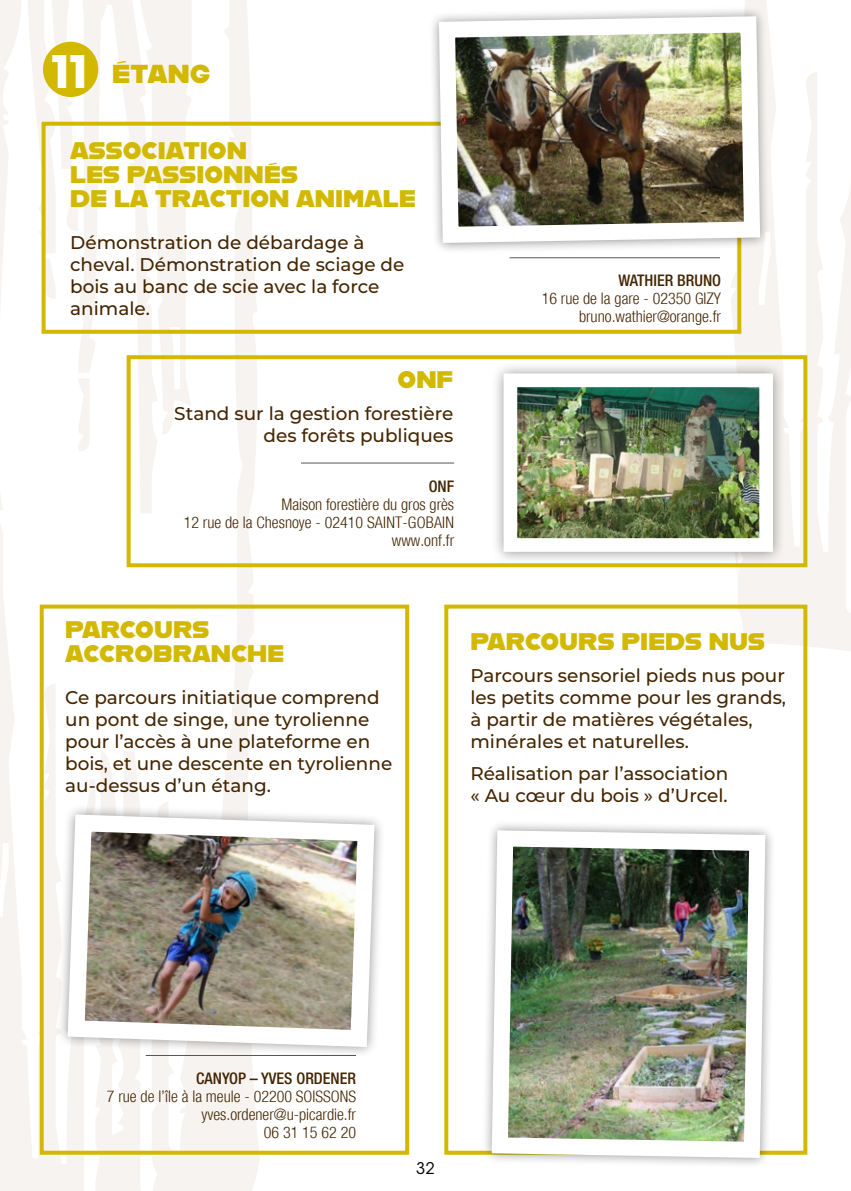
<style>
.page{position:relative;width:851px;height:1191px;background:#fff}
.page>*{position:absolute;margin:0;border:0;box-sizing:border-box;transform-origin:0 0}
.t1{font:26px "Alfarn";color:#d2b900}
.t2{font:24px/24px "Alfarn";color:#d2b900}
.t3{font:500 18.4px/22px "Montserrat";color:#442500}
.t4{font:300 condensed 16px/18px "Helvetica Neue";color:#442500;text-align:right}
.t5{font:500 condensed 16px "Helvetica Neue";color:#442500}
.t6{font:16px "ITC Avant Garde Std";color:#000}
.s1{font-family:"ITC Avant Garde Pro";font-weight:700;font-size:44.6px;color:#fff}
</style>
<div class="page">
<svg style="left:0;top:0;width:259px;height:1191px"></svg>
<svg style="left:721px;top:0;width:129px;height:654px"></svg>
<div style="left:43px;top:42px;width:55px;height:55px;background:#d2b900;border-radius:50%"></div>
<div style="left:42px;top:122px;width:699px;height:212px;border:4px solid #d2b900"></div>
<div style="left:127px;top:355px;width:680px;height:212px;border:4px solid #d2b900"></div>
<div style="left:40px;top:604px;width:369px;height:550px;border:4px solid #d2b900"></div>
<div style="left:428px;top:5px;width:342px;height:249px;background:#000;opacity:.42"></div>
<img style="left:430px;top:8px;width:338px;height:243px">
<hr style="left:509px;top:257px;width:210px;height:1px;background:#565655">
<div style="left:56px;top:803px;width:329px;height:255px;background:#000;opacity:.42"></div>
<img style="left:59px;top:806px;width:324px;height:249px">
<hr style="left:301px;top:462px;width:153px;height:1px;background:#565655">
<div style="left:490px;top:361px;width:296px;height:203px;background:#000;opacity:.42"></div>
<img style="left:518px;top:388px;width:239px;height:149px">
<div style="left:503px;top:373px;width:269px;height:179px;border:14px solid #fff"></div>
<div style="left:444px;top:604px;width:363px;height:550px;border:4px solid #d2b900"></div>
<div style="left:480px;top:819px;width:296px;height:349px;background:#fff"></div>
<img style="left:483px;top:824px;width:290px;height:341px">
<h1 class="t1" style="left:48px;top:58px;width:164px"><span class="s1">11</span> ÉTANG</h1>
<h2 class="t2" style="left:70px;top:138px;width:347px">ASSOCIATION<br>LES PASSIONNÉS<br>DE LA TRACTION ANIMALE</h2>
<p class="t3" style="left:70px;top:231px;width:335px">Démonstration de débardage à cheval. Démonstration de sciage de bois au banc de scie avec la force animale.</p>
<h2 class="t2" style="left:397px;top:367px;width:57px">ONF</h2>
<p class="t3" style="left:174px;top:402px;width:280px;text-align:right">Stand sur la gestion forestière des forêts publiques</p>
<p class="t5" style="left:428px;top:476px;width:27px">ONF</p>
<p class="t4" style="left:184px;top:495px;width:272px">Maison forestière du gros grès<br>12 rue de la Chesnoye - 02410 SAINT-GOBAIN www.onf.fr</p>
<p class="t5" style="left:618px;top:270px;width:104px">WATHIER BRUNO</p>
<p class="t4" style="left:541px;top:289px;width:181px">16 rue de la gare - 02350 GIZY bruno.wathier@orange.fr</p>
<h2 class="t2" style="left:65px;top:616px;width:221px">PARCOURS<br>ACCROBRANCHE</h2>
<p class="t3" style="left:65px;top:685px;width:328px">Ce parcours initiatique comprend un pont de singe, une tyrolienne pour l’accès à une plateforme en bois, et une descente en tyrolienne au-dessus d’un étang.</p>
<h2 class="t2" style="left:470px;top:629px;width:296px">PARCOURS PIEDS NUS</h2>
<p class="t3" style="left:470px;top:664px;width:317px">Parcours sensoriel pieds nus pour les petits comme pour les grands, à partir de matières végétales, minérales et naturelles.</p>
<p class="t3" style="left:470px;top:762px;width:259px">Réalisation par l’association « Au cœur du bois » d’Urcel.</p>
<p class="t5" style="left:196px;top:1068px;width:161px">CANYOP – YVES ORDENER</p>
<p class="t4" style="left:107px;top:1087px;width:251px">7 rue de l’île à la meule - 02200 SOISSONS yves.ordener@u-picardie.fr<br>06 31 15 62 20</p>
<p class="t6" style="left:416px;top:1159px;width:20px">32</p>
</div>
